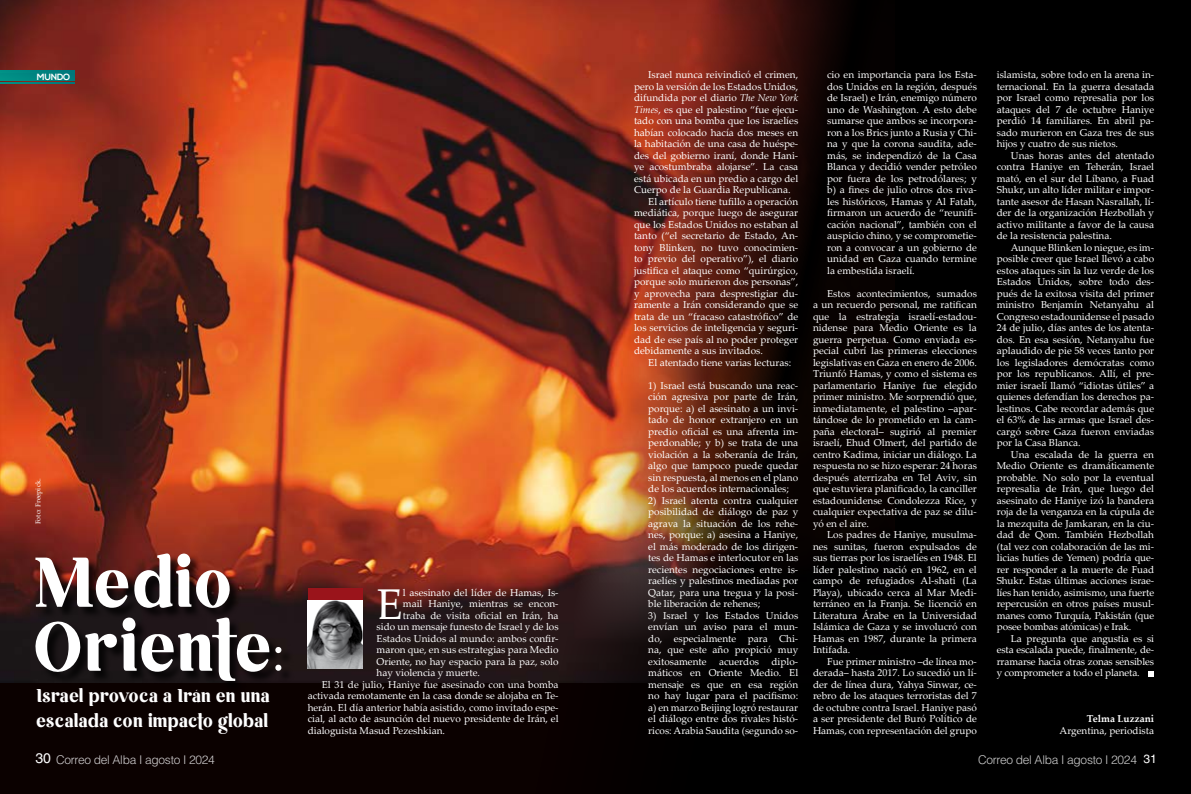
<style>
.page{position:relative;width:1191px;height:794px;background:#fff}
.page>*{position:absolute;margin:0;border:0;box-sizing:border-box;transform-origin:0 0}
.t1{font:75.8px/64px "Embryotic";letter-spacing:.06em;color:#fff}
.t2{font:43px "Palatino Linotype";color:#fff}
.t3{font:20px/25px "Embryotic";letter-spacing:.05em;color:#fff}
.t4{font:300 12px "Helvetica LT Std";letter-spacing:-.025em;color:#fff}
.t5{font:10px/11.5px "Palatino Linotype";color:#fff;text-align:justify}
.t6{font:700 10px "Palatino Linotype";color:#fff}
.t7{font:700 9px "Nexa";letter-spacing:-.025em;color:#fff}
.t8{font:7px "Palatino Linotype";color:#fff}
.s1{font-style:italic}
.s2{font-weight:400;font-size:14px}
.s3{font-weight:400}
</style>
<div class="page">
<div style="left:401px;top:0;width:790px;height:794px;background:#000"></div>
<div style="left:0;top:0;width:1171px;height:794px;background:#000"></div>
<img style="left:0;top:0;width:863px;height:682px">
<div style="left:38px;top:555px;width:257px;height:139px;background:#000;opacity:.75"></div>
<div style="left:308px;top:588px;width:54px;height:13px;background:#9a141b"></div>
<svg style="left:1148px;top:671px;width:5px;height:6px"></svg>
<div style="left:0;top:74px;width:74px;height:7px;background:#008681"></div>
<svg style="left:0;top:71px;width:74px;height:1px"></svg>
<svg style="left:0;top:82px;width:74px;height:1px"></svg>
<img style="left:308px;top:600px;width:54px;height:68px">
<p class="t7" style="left:37px;top:72px;width:35px">MUNDO</p>
<p class="t8" style="left:33px;top:524px;width:47px;rotate:-90deg">Foto: Freepick.</p>
<h1 class="t1" style="left:35px;top:558px;width:253px">Medio<br>Oriente:</h1>
<h3 class="t3" style="left:37px;top:685px;width:234px">Israel provoca a Irán en una escalada con impacto global</h3>
<h2 class="t2" style="left:376px;top:573px;width:28px">E</h2>
<p class="t5" style="left:403px;top:586px;width:157px">l asesinato del líder de Hamas, Is-</p>
<p class="t5" style="left:403px;top:597px;width:157px">mail Haniye, mientras se encon-</p>
<p class="t5" style="left:403px;top:609px;width:157px">traba de visita oficial en Irán, ha</p>
<p class="t5" style="left:376px;top:620px;width:183px">sido un mensaje funesto de Israel y de los</p>
<p class="t5" style="left:376px;top:632px;width:183px">Estados Unidos al mundo: ambos confir-</p>
<p class="t5" style="left:376px;top:643px;width:183px">maron que, en sus estrategias para Medio</p>
<p class="t5" style="left:376px;top:655px;width:183px">Oriente, no hay espacio para la paz, solo</p>
<p class="t5" style="left:376px;top:666px;width:105px">hay violencia y muerte.</p>
<p class="t5" style="left:322px;top:678px;width:238px">El 31 de julio, Haniye fue asesinado con una bomba</p>
<p class="t5" style="left:308px;top:689px;width:252px">activada remotamente en la casa donde se alojaba en Te-</p>
<p class="t5" style="left:308px;top:701px;width:252px">herán. El día anterior había asistido, como invitado espe-</p>
<p class="t5" style="left:308px;top:712px;width:252px">cial, al acto de asunción del nuevo presidente de Irán, el</p>
<p class="t5" style="left:308px;top:724px;width:139px">dialoguista Masud Pezeshkian.</p>
<p class="t5" style="left:648px;top:69px;width:151px">Israel nunca reivindicó el crimen,</p>
<p class="t5" style="left:634px;top:80px;width:166px">pero la versión de los Estados Unidos,</p>
<p class="t5" style="left:634px;top:92px;width:166px">difundida por el diario <span class="s1">The New York</span></p>
<p class="t5" style="left:634px;top:103px;width:166px"><span class="s1">Times</span>, es que el palestino “fue ejecu-</p>
<p class="t5" style="left:634px;top:115px;width:166px">tado con una bomba que los israelíes</p>
<p class="t5" style="left:634px;top:126px;width:166px">habían colocado hacía dos meses en</p>
<p class="t5" style="left:634px;top:138px;width:166px">la habitación de una casa de huéspe-</p>
<p class="t5" style="left:634px;top:149px;width:166px">des del gobierno iraní, donde Hani-</p>
<p class="t5" style="left:634px;top:161px;width:166px">ye acostumbraba alojarse”. La casa</p>
<p class="t5" style="left:634px;top:172px;width:166px">está ubicada en un predio a cargo del</p>
<p class="t5" style="left:634px;top:184px;width:158px">Cuerpo de la Guardia Republicana.</p>
<p class="t5" style="left:648px;top:195px;width:151px">El artículo tiene tufillo a operación</p>
<p class="t5" style="left:634px;top:207px;width:166px">mediática, porque luego de asegurar</p>
<p class="t5" style="left:634px;top:218px;width:166px">que los Estados Unidos no estaban al</p>
<p class="t5" style="left:634px;top:230px;width:166px">tanto (“el secretario de Estado, An-</p>
<p class="t5" style="left:634px;top:241px;width:166px">tony Blinken, no tuvo conocimien-</p>
<p class="t5" style="left:634px;top:253px;width:166px">to previo del operativo”), el diario</p>
<p class="t5" style="left:634px;top:264px;width:166px">justifica el ataque como “quirúrgico,</p>
<p class="t5" style="left:634px;top:276px;width:166px">porque solo murieron dos personas”,</p>
<p class="t5" style="left:634px;top:287px;width:166px">y aprovecha para desprestigiar du-</p>
<p class="t5" style="left:634px;top:299px;width:166px">ramente a Irán considerando que se</p>
<p class="t5" style="left:634px;top:310px;width:166px">trata de un “fracaso catastrófico” de</p>
<p class="t5" style="left:634px;top:322px;width:166px">los servicios de inteligencia y seguri-</p>
<p class="t5" style="left:634px;top:333px;width:166px">dad de ese país al no poder proteger</p>
<p class="t5" style="left:634px;top:345px;width:130px">debidamente a sus invitados.</p>
<p class="t5" style="left:648px;top:356px;width:144px">El atentado tiene varias lecturas:</p>
<p class="t5" style="left:648px;top:379px;width:151px">1) Israel está buscando una reac&shy;ción agresiva por parte de Irán, porque: a) el asesinato a un invi&shy;tado de honor extranjero en un predio oficial es una afrenta im&shy;perdonable; y b) se trata de una violación a la soberanía de Irán, algo que tampoco puede quedar sin respuesta, al menos en el plano de los acuerdos internacionales;</p>
<p class="t5" style="left:648px;top:494px;width:151px">2) Israel atenta contra cualquier posibilidad de diálogo de paz y agrava la situación de los rehe&shy;nes, porque: a) asesina a Haniye, el más moderado de los dirigen&shy;tes de Hamas e interlocutor en las recientes negociaciones entre is&shy;raelíes y palestinos mediadas por Qatar, para una tregua y la posi&shy;ble liberación de rehenes;</p>
<p class="t5" style="left:648px;top:609px;width:151px">3) Israel y los Estados Unidos envían un aviso para el mun&shy;do, especialmente para Chi&shy;na, que este año propició muy exitosamente acuerdos diplo&shy;máticos en Oriente Medio. El mensaje es que en esa región no hay lugar para el pacifismo: a) en marzo Beijing logró restaurar el diálogo entre dos rivales histó&shy;ricos: Arabia Saudita (segundo so-</p>
<p class="t5" style="left:827px;top:69px;width:151px">cio en importancia para los Esta&shy;dos Unidos en la región, después de Israel) e Irán, enemigo número uno de Washington. A esto debe sumarse que ambos se incorpora&shy;ron a los Brics junto a Rusia y Chi&shy;na y que la corona saudita, ade&shy;más, se independizó de la Casa Blanca y decidió vender petróleo por fuera de los petrodólares; y b) a fines de julio otros dos riva&shy;les históricos, Hamas y Al Fatah, firmaron un acuerdo de “reunifi&shy;cación nacional”, también con el auspicio chino, y se comprometie&shy;ron a convocar a un gobierno de unidad en Gaza cuando termine la embestida israelí.</p>
<p class="t5" style="left:813px;top:287px;width:165px;text-indent:14px">Estos acontecimientos, sumados a un recuerdo personal, me ratifican que la estrategia israelí-estadou&shy;nidense para Medio Oriente es la guerra perpetua. Como enviada es&shy;pecial cubrí las primeras elecciones legislativas en Gaza en enero de 2006.<br>Triunfó Hamas, y como el sistema es parlamentario Haniye fue elegido primer ministro. Me sorprendió que, inmediatamente, el palestino –apar&shy;tándose de lo prometido en la cam&shy;paña electoral– sugirió al premier israelí, Ehud Olmert, del partido de centro Kadima, iniciar un diálogo. La respuesta no se hizo esperar: 24 horas después aterrizaba en Tel Aviv, sin que estuviera planificado, la canciller estadounidense Condolezza Rice, y cualquier expectativa de paz se dilu&shy;yó en el aire.</p>
<p class="t5" style="left:813px;top:529px;width:165px;text-indent:14px">Los padres de Haniye, musulma&shy;nes sunitas, fueron expulsados de sus tierras por los israelíes en 1948. El líder palestino nació en 1962, en el campo de refugiados Al-shati (La Playa), ubicado cerca al Mar Medi&shy;terráneo en la Franja. Se licenció en Literatura Árabe en la Universidad Islámica de Gaza y se involucró con Hamas en 1987, durante la primera Intifada.</p>
<p class="t5" style="left:813px;top:655px;width:165px;text-indent:14px">Fue primer ministro –de línea mo&shy;derada– hasta 2017. Lo sucedió un lí&shy;der de línea dura, Yahya Sinwar, ce&shy;rebro de los ataques terroristas del 7 de octubre contra Israel. Haniye pasó a ser presidente del Buró Político de Hamas, con representación del grupo</p>
<p class="t5" style="left:996px;top:69px;width:159px">islamista, sobre todo en la arena in&shy;ternacional. En la guerra desatada por Israel como represalia por los ataques del 7 de octubre Haniye perdió 14 familiares. En abril pa&shy;sado murieron en Gaza tres de sus hijos y cuatro de sus nietos.</p>
<p class="t5" style="left:996px;top:149px;width:159px;text-indent:14px">Unas horas antes del atentado contra Haniye en Teherán, Israel mató, en el sur del Líbano, a Fuad Shukr, un alto líder militar e impor&shy;tante asesor de Hasan Nasrallah, lí&shy;der de la organización Hezbollah y activo militante a favor de la causa de la resistencia palestina.</p>
<p class="t5" style="left:996px;top:241px;width:159px;text-indent:14px">Aunque Blinken lo niegue, es im&shy;posible creer que Israel llevó a cabo estos ataques sin la luz verde de los Estados Unidos, sobre todo des&shy;pués de la exitosa visita del primer ministro Benjamín Netanyahu al Congreso estadounidense el pasado 24 de julio, días antes de los atenta&shy;dos. En esa sesión, Netanyahu fue aplaudido de pie 58 veces tanto por los legisladores demócratas como por los republicanos. Allí, el pre&shy;mier israelí llamó “idiotas útiles” a quienes defendían los derechos pa&shy;lestinos. Cabe recordar además que el 63% de las armas que Israel des&shy;cargó sobre Gaza fueron enviadas por la Casa Blanca.</p>
<p class="t5" style="left:996px;top:448px;width:159px;text-indent:14px">Una escalada de la guerra en Medio Oriente es dramáticamente probable. No solo por la eventual represalia de Irán, que luego del asesinato de Haniye izó la bandera roja de la venganza en la cúpula de la mezquita de Jamkaran, en la ciu&shy;dad de Qom. También Hezbollah (tal vez con colaboración de las mi&shy;licias hutíes de Yemen) podría que&shy;rer responder a la muerte de Fuad Shukr. Estas últimas acciones israe&shy;líes han tenido, asimismo, una fuerte repercusión en otros países musul&shy;manes como Turquía, Pakistán (que posee bombas atómicas) e Irak.</p>
<p class="t5" style="left:996px;top:632px;width:159px;text-indent:14px">La pregunta que angustia es si esta escalada puede, finalmente, de&shy;rramarse hacia otras zonas sensibles y comprometer a todo el planeta.</p>
<p class="t6" style="left:1086px;top:712px;width:69px">Telma Luzzani</p>
<p class="t5" style="left:1059px;top:725px;width:96px">Argentina, periodista</p>
<p class="t4" style="left:35px;top:752px;width:181px"><span class="s2">30</span> Correo del Alba I agosto I 2024</p>
<p class="t4" style="left:978px;top:752px;width:180px">Correo del Alba I agosto I 2024 <span class="s3">31</span></p>
</div>
